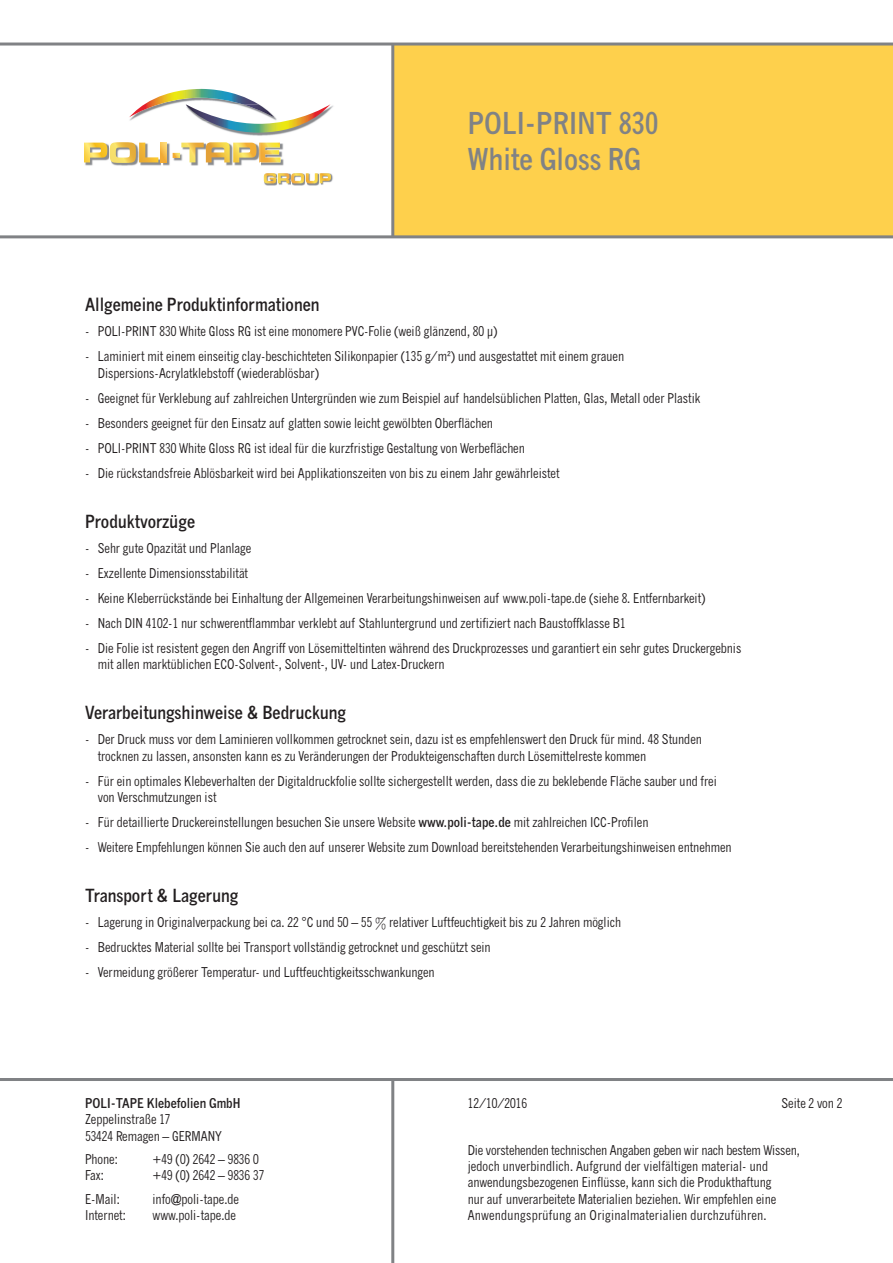
<style>
.page{position:relative;width:893px;height:1263px;background:#fff}
.page>*{position:absolute;margin:0;border:0;box-sizing:border-box;transform-origin:0 0}
.t1{font:700 condensed 30px/36px "News Gothic MT Pro";color:#808285}
.t2{font:700 condensed 18px "News Gothic MT Pro";color:#231f20}
.t3{font:condensed 13.5px/16.2px "News Gothic MT Pro";color:#231f20}
.t4{font:700 condensed 13.5px "News Gothic MT Pro";color:#231f20}
.s1{font-weight:700}
</style>
<div class="page">
<div style="left:393px;top:44px;width:500px;height:193px;background:#fed04c"></div>
<hr style="left:0;top:235px;width:893px;height:3px;background:#808285">
<hr style="left:0;top:43px;width:893px;height:3px;background:#808285">
<hr style="left:391px;top:44px;width:3px;height:193px;background:#808285">
<hr style="left:0;top:1078px;width:893px;height:3px;background:#808285">
<hr style="left:391px;top:1079px;width:3px;height:184px;background:#808285">
<svg style="left:264px;top:173px;width:69px;height:13px"></svg>
<img style="left:162px;top:143px;width:8px;height:23px">
<svg style="left:84px;top:142px;width:78px;height:24px"></svg>
<svg style="left:161px;top:143px;width:6px;height:19px"></svg>
<img style="left:280px;top:143px;width:4px;height:23px">
<svg style="left:173px;top:142px;width:107px;height:24px"></svg>
<img style="left:236px;top:105px;width:97px;height:31px">
<svg style="left:129px;top:89px;width:202px;height:44px"></svg>
<h1 class="t1" style="left:468px;top:105px;width:192px">POLI-PRINT 830<br>White Gloss RG</h1>
<h2 class="t2" style="left:85px;top:293px;width:236px">Allgemeine Produktinformationen</h2>
<p class="t3" style="left:85px;top:323px;width:414px">- POLI-PRINT 830 White Gloss RG ist eine monomere PVC-Folie (weiß glänzend, 80 µ)</p>
<p class="t3" style="left:98px;top:348px;width:528px;text-indent:-13px">- Laminiert mit einem einseitig clay-beschichteten Silikonpapier (135 g/m²) und ausgestattet mit einem grauen<br>Dispersions-Acrylatklebstoff (wiederablösbar)</p>
<p class="t3" style="left:85px;top:390px;width:617px">- Geeignet für Verklebung auf zahlreichen Untergründen wie zum Beispiel auf handelsüblichen Platten, Glas, Metall oder Plastik</p>
<p class="t3" style="left:85px;top:415px;width:409px">- Besonders geeignet für den Einsatz auf glatten sowie leicht gewölbten Oberflächen</p>
<p class="t3" style="left:85px;top:440px;width:441px">- POLI-PRINT 830 White Gloss RG ist ideal für die kurzfristige Gestaltung von Werbeflächen</p>
<p class="t3" style="left:85px;top:465px;width:476px">- Die rückstandsfreie Ablösbarkeit wird bei Applikationszeiten von bis zu einem Jahr gewährleistet</p>
<h2 class="t2" style="left:85px;top:510px;width:112px">Produktvorzüge</h2>
<p class="t3" style="left:85px;top:540px;width:168px">- Sehr gute Opazität und Planlage</p>
<p class="t3" style="left:85px;top:565px;width:165px">- Exzellente Dimensionsstabilität</p>
<p class="t3" style="left:85px;top:590px;width:622px">- Keine Kleberrückstände bei Einhaltung der Allgemeinen Verarbeitungshinweisen auf www.poli-tape.de (siehe 8. Entfernbarkeit)</p>
<p class="t3" style="left:85px;top:615px;width:542px">- Nach DIN 4102-1 nur schwerentflammbar verklebt auf Stahluntergrund und zertifiziert nach Baustoffklasse B1</p>
<p class="t3" style="left:98px;top:640px;width:645px;text-indent:-13px">- Die Folie ist resistent gegen den Angriff von Lösemitteltinten während des Druckprozesses und garantiert ein sehr gutes Druckergebnis mit allen marktüblichen ECO-Solvent-, Solvent-, UV- und Latex-Druckern</p>
<h2 class="t2" style="left:85px;top:702px;width:262px">Verarbeitungshinweise &amp; Bedruckung</h2>
<p class="t3" style="left:98px;top:731px;width:606px;text-indent:-13px">- Der Druck muss vor dem Laminieren vollkommen getrocknet sein, dazu ist es empfehlenswert den Druck für mind. 48 Stunden trocknen zu lassen, ansonsten kann es zu Veränderungen der Produkteigenschaften durch Lösemittelreste kommen</p>
<p class="t3" style="left:98px;top:773px;width:620px;text-indent:-13px">- Für ein optimales Klebeverhalten der Digitaldruckfolie sollte sichergestellt werden, dass die zu beklebende Fläche sauber und frei von Verschmutzungen ist</p>
<p class="t3" style="left:85px;top:814px;width:565px">- Für detaillierte Druckereinstellungen besuchen Sie unsere Website <span class="s1">www.poli-tape.de</span> mit zahlreichen ICC-Profilen</p>
<p class="t3" style="left:85px;top:839px;width:648px">- Weitere Empfehlungen können Sie auch den auf unserer Website zum Download bereitstehenden Verarbeitungshinweisen entnehmen</p>
<h2 class="t2" style="left:85px;top:885px;width:155px">Transport &amp; Lagerung</h2>
<p class="t3" style="left:85px;top:914px;width:537px">- Lagerung in Originalverpackung bei ca. 22 °C und 50 – 55 % relativer Luftfeuchtigkeit bis zu 2 Jahren möglich</p>
<p class="t3" style="left:85px;top:939px;width:407px">- Bedrucktes Material sollte bei Transport vollständig getrocknet und geschützt sein</p>
<p class="t3" style="left:85px;top:964px;width:351px">- Vermeidung größerer Temperatur- und Luftfeuchtigkeitsschwankungen</p>
<p class="t4" style="left:85px;top:1095px;width:157px">POLI-TAPE Klebefolien GmbH</p>
<p class="t3" style="left:85px;top:1111px;width:138px">Zeppelinstraße 17<br>53424 Remagen – GERMANY</p>
<p class="t3" style="left:85px;top:1151px;width:34px">Phone:</p>
<p class="t3" style="left:153px;top:1151px;width:108px">+49 (0) 2642 – 9836 0</p>
<p class="t3" style="left:85px;top:1167px;width:20px">Fax:</p>
<p class="t3" style="left:153px;top:1167px;width:113px">+49 (0) 2642 – 9836 37</p>
<p class="t3" style="left:85px;top:1191px;width:36px">E-Mail:</p>
<p class="t3" style="left:153px;top:1191px;width:88px">info@poli-tape.de</p>
<p class="t3" style="left:85px;top:1207px;width:42px">Internet:</p>
<p class="t3" style="left:153px;top:1207px;width:85px">www.poli-tape.de</p>
<p class="t3" style="left:468px;top:1095px;width:61px">12/10/2016</p>
<p class="t3" style="left:781px;top:1095px;width:62px">Seite 2 von 2</p>
<p class="t3" style="left:468px;top:1142px;width:334px">Die vorstehenden technischen Angaben geben wir nach bestem Wissen, jedoch unverbindlich. Aufgrund der vielfältigen material- und anwendungsbezogenen Einflüsse, kann sich die Produkthaftung<br>nur auf unverarbeitete Materialien beziehen. Wir empfehlen eine Anwendungsprüfung an Originalmaterialien durchzuführen.</p>
</div>
